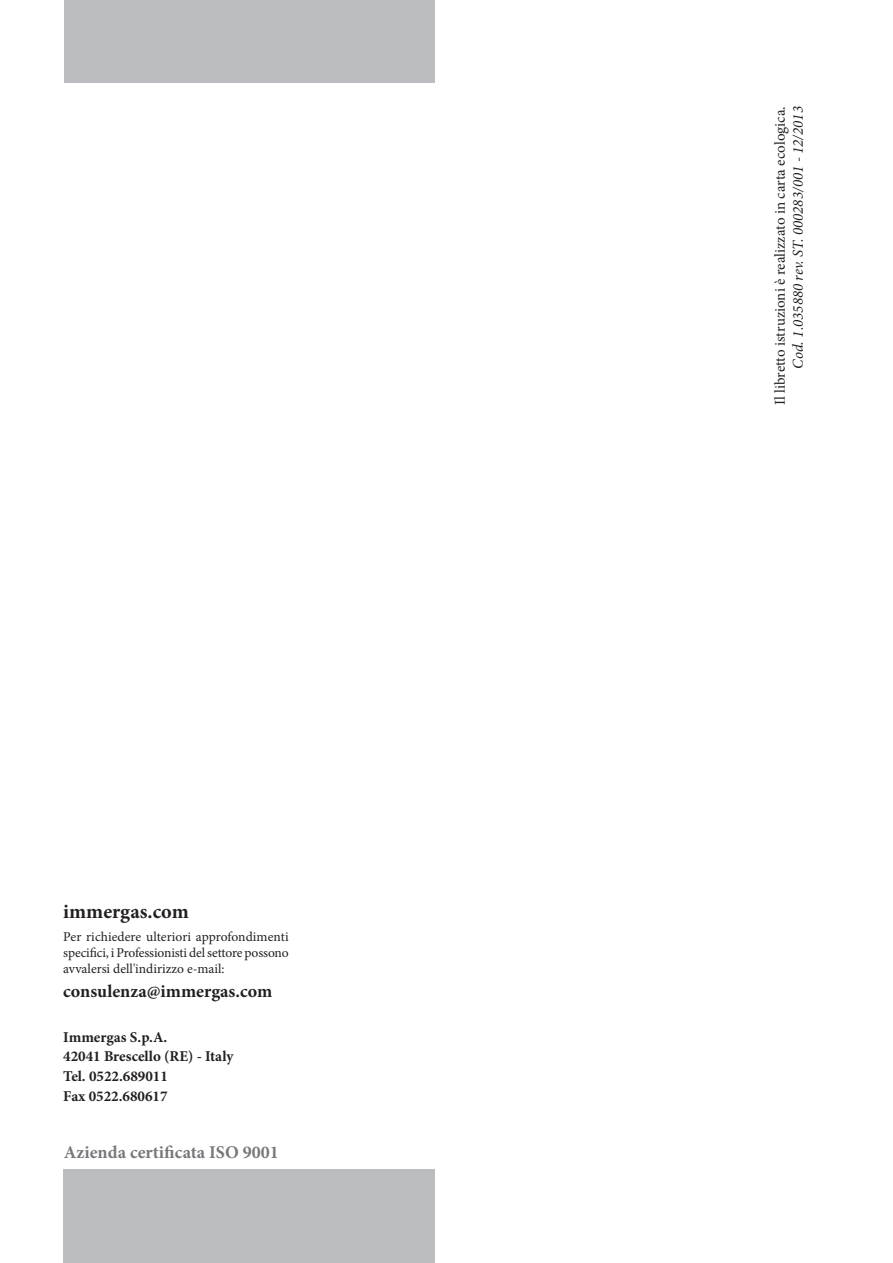
<style>
.page{position:relative;width:893px;height:1263px;background:#fff}
.page>*{position:absolute;margin:0;border:0;box-sizing:border-box;transform-origin:0 0}
.t1{font:700 20.25px "Minion Pro";color:#231f20}
.t2{font:700 18px "Minion Pro";color:#76787b}
.t3{font:700 18px "Minion Pro";color:#231f20}
.t4{font:700 15px "Minion Pro";color:#231f20}
.Testo{font:15px "Minion Pro";color:#231f20}
.Testo-2{font:italic 15px "Minion Pro";color:#231f20}
.t5{font:13.5px/16.2px "Minion Pro";letter-spacing:-.005em;color:#231f20;text-align:justify}
</style>
<div class="page">
<div style="left:64px;top:1169px;width:371px;height:94px;background:#bcbdc0"></div>
<div style="left:64px;top:0;width:371px;height:82px;background:#bcbdc0"></div>
<p class="t1" style="left:63px;top:897px;width:127px">immergas.com</p>
<p class="t5" style="left:63px;top:928px;width:227px">Per richiedere ulteriori approfondimenti specifici, i Professionisti del settore possono avvalersi dell'indirizzo e-mail:</p>
<p class="t3" style="left:63px;top:979px;width:210px">consulenza@immergas.com</p>
<p class="t4" style="left:63px;top:1026px;width:106px">Immergas S.p.A.</p>
<p class="t4" style="left:63px;top:1046px;width:172px">42041 Brescello (RE) - Italy</p>
<p class="t4" style="left:63px;top:1066px;width:106px">Tel. 0522.689011</p>
<p class="t4" style="left:63px;top:1086px;width:106px">Fax 0522.680617</p>
<p class="t2" style="left:64px;top:1140px;width:217px">Azienda certificata ISO 9001</p>
<p class="Testo" style="left:770px;top:405px;width:301px;rotate:-90deg">Il libretto istruzioni è realizzato in carta ecologica.</p>
<p class="Testo-2" style="left:788px;top:369px;width:264px;rotate:-90deg">Cod. 1.035880 rev. ST. 000283/001 - 12/2013</p>
</div>
